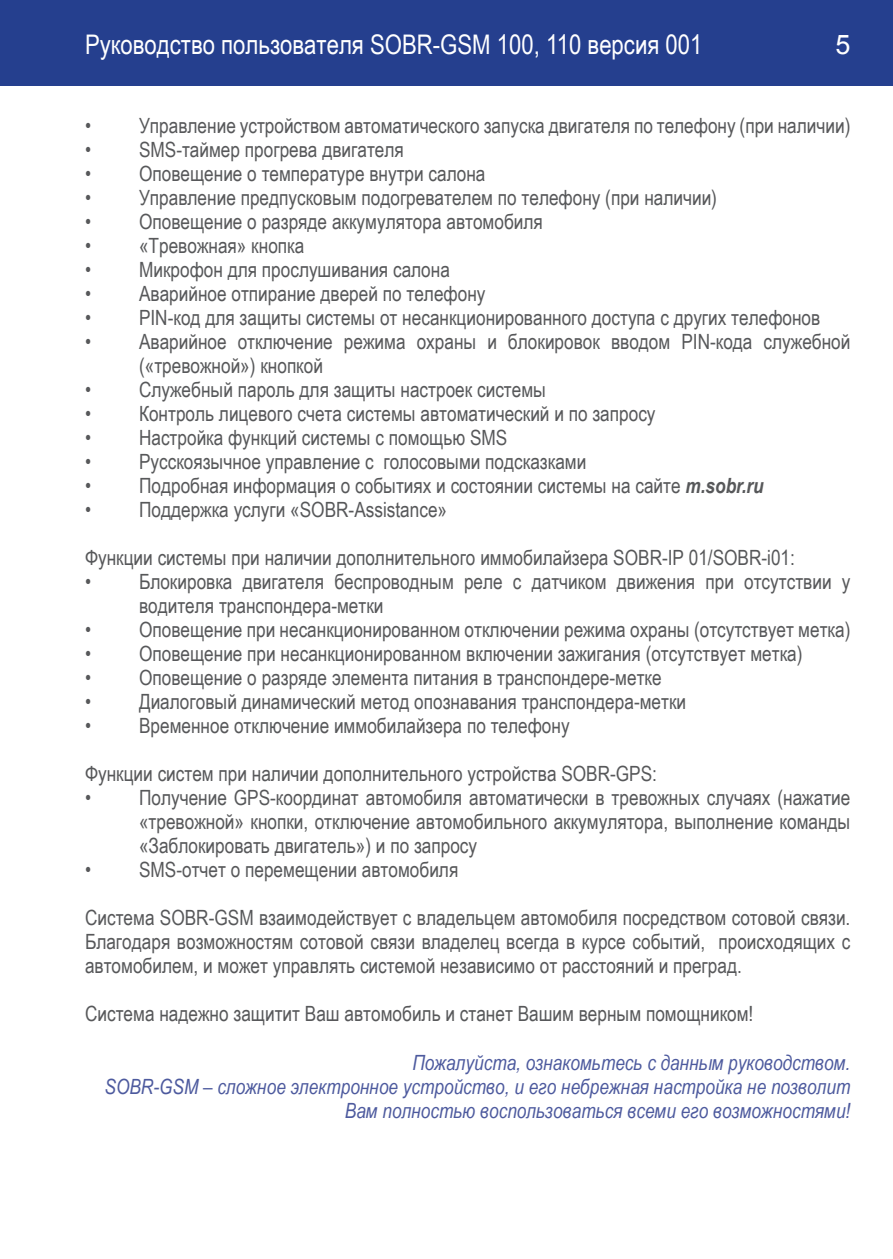
<style>
.page{position:relative;width:893px;height:1259px;background:#fff}
.page>*{position:absolute;margin:0;border:0;box-sizing:border-box;transform-origin:0 0}
.t1{font:27px "Arial Narrow";color:#fff}
.t2{font:27px "Arial";color:#fff}
.t3{font:21px/24px "Arial Narrow";color:#57585a}
.t4{font:italic 21px/24px "Arial Narrow";color:#4d5a9e;text-align:right}
.s1{font-weight:700;font-style:italic}
</style>
<div class="page">
<div style="left:0;top:0;width:893px;height:85px;background:#253f8e"></div>
<p class="t1" style="left:85px;top:24px;width:619px">Руководство пользователя SOBR-GSM 100, 110 версия 001</p>
<p class="t2" style="left:835px;top:27px;width:17px">5</p>
<p class="t3" style="left:85px;top:113px;width:767px">• Управление устройством автоматического запуска двигателя по телефону (при наличии)</p>
<p class="t3" style="left:85px;top:137px;width:320px">• SMS-таймер прогрева двигателя</p>
<p class="t3" style="left:85px;top:161px;width:402px">• Оповещение о температуре внутри салона</p>
<p class="t3" style="left:85px;top:185px;width:633px">• Управление предпусковым подогревателем по телефону (при наличии)</p>
<p class="t3" style="left:85px;top:209px;width:459px">• Оповещение о разряде аккумулятора автомобиля</p>
<p class="t3" style="left:85px;top:233px;width:221px">• «Тревожная» кнопка</p>
<p class="t3" style="left:85px;top:257px;width:366px">• Микрофон для прослушивания салона</p>
<p class="t3" style="left:85px;top:281px;width:402px">• Аварийное отпирание дверей по телефону</p>
<p class="t3" style="left:85px;top:305px;width:737px">• PIN-код для защиты системы от несанкционированного доступа с других телефонов</p>
<p class="t3" style="left:139px;top:329px;width:713px;text-indent:-54px">• Аварийное отключение режима охраны и блокировок вводом PIN-кода служебной («тревожной») кнопкой</p>
<p class="t3" style="left:85px;top:377px;width:463px">• Служебный пароль для защиты настроек системы</p>
<p class="t3" style="left:85px;top:401px;width:572px">• Контроль лицевого счета системы автоматический и по запросу</p>
<p class="t3" style="left:85px;top:425px;width:424px">• Настройка функций системы с помощью SMS</p>
<p class="t3" style="left:85px;top:449px;width:503px">• Русскоязычное управление с голосовыми подсказками</p>
<p class="t3" style="left:85px;top:473px;width:680px">• Подробная информация о событиях и состоянии системы на сайте <span class="s1">m.sobr.ru</span></p>
<p class="t3" style="left:85px;top:497px;width:364px">• Поддержка услуги «SOBR-Assistance»</p>
<p class="t3" style="left:85px;top:545px;width:711px">Функции системы при наличии дополнительного иммобилайзера SOBR-IP 01/SOBR-i01:</p>
<p class="t3" style="left:139px;top:569px;width:713px;text-indent:-54px">• Блокировка двигателя беспроводным реле с датчиком движения при отсутствии у водителя транспондера-метки</p>
<p class="t3" style="left:85px;top:617px;width:767px">• Оповещение при несанкционированном отключении режима охраны (отсутствует метка)</p>
<p class="t3" style="left:85px;top:641px;width:719px">• Оповещение при несанкционированном включении зажигания (отсутствует метка)</p>
<p class="t3" style="left:85px;top:665px;width:578px">• Оповещение о разряде элемента питания в транспондере-метке</p>
<p class="t3" style="left:85px;top:689px;width:603px">• Диалоговый динамический метод опознавания транспондера-метки</p>
<p class="t3" style="left:85px;top:713px;width:486px">• Временное отключение иммобилайзера по телефону</p>
<p class="t3" style="left:85px;top:761px;width:573px">Функции систем при наличии дополнительного устройства SOBR-GPS:</p>
<p class="t3" style="left:139px;top:785px;width:713px;text-align:justify;text-indent:-54px">• Получение GPS-координат автомобиля автоматически в тревожных случаях (нажатие «тревожной» кнопки, отключение автомобильного аккумулятора, выполнение команды «Заблокировать двигатель») и по запросу</p>
<p class="t3" style="left:85px;top:857px;width:375px">• SMS-отчет о перемещении автомобиля</p>
<p class="t3" style="left:85px;top:905px;width:767px;text-align:justify">Система SOBR-GSM взаимодействует с владельцем автомобиля посредством сотовой связи.<br>Благодаря возможностям сотовой связи владелец всегда в курсе событий, происходящих с автомобилем, и может управлять системой независимо от расстояний и преград.</p>
<p class="t3" style="left:85px;top:1001px;width:670px">Система надежно защитит Ваш автомобиль и станет Вашим верным помощником!</p>
<p class="t4" style="left:105px;top:1049px;width:747px">Пожалуйста, ознакомьтесь с данным руководством.<br>SOBR-GSM – сложное электронное устройство, и его небрежная настройка не позволит<br>Вам полностью воспользоваться всеми его возможностями!</p>
</div>
